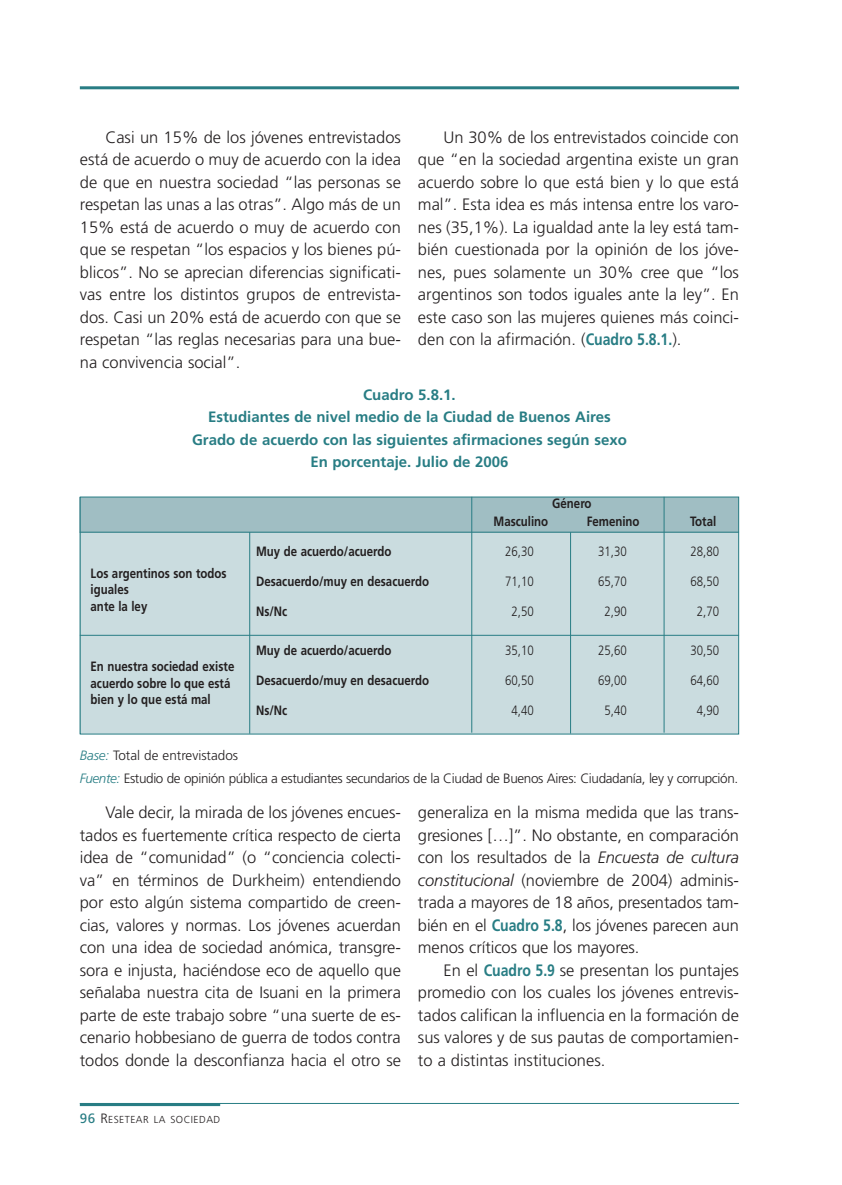
<style>
.page{position:relative;width:842px;height:1185px;background:#fff}
.page>*{position:absolute;margin:0;border:0;box-sizing:border-box;transform-origin:0 0}
.t1{font:300 16.5px/22.5px "Frutiger";color:#231f20;text-align:justify}
.t2{font:700 15px/22.5px "Frutiger";color:#287d84;text-align:center}
.t3{font:700 13.5px/16.5px "Frutiger";color:#231f20;scale:.85 1}
.t4{font:300 13.5px/22.5px "Frutiger";letter-spacing:-.03em;color:#231f20}
.t5{font:300 13.5px "Frutiger";letter-spacing:-.03em;color:#231f20;scale:.85 1}
.t6{font:300 10.2px "Frutiger";letter-spacing:.045em;color:#231f20}
.s1{font-weight:700;color:#287d84}
.s2{font-style:italic;color:#287d84}
.s3{font-style:italic}
.s4{font-weight:400;font-size:13.5px;color:#287d84}
.s5{font-size:13.5px}
</style>
<div class="page">
<hr style="left:80px;top:1102px;width:140px;height:3px;background:#287d84">
<hr style="left:80px;top:1102px;width:659px;height:1px;background:#287d84">
<hr style="left:80px;top:86px;width:659px;height:3px;background:#287d84">
<div style="left:80px;top:526px;width:659px;height:207px;background:#cadcdf"></div>
<div style="left:80px;top:496px;width:659px;height:36px;background:#a0bec3"></div>
<div style="left:80px;top:496px;width:659px;height:238px;border:1px solid #287d84"></div>
<hr style="left:664px;top:497px;width:1px;height:235px;background:#287d84">
<hr style="left:570px;top:532px;width:1px;height:201px;background:#287d84">
<hr style="left:471px;top:497px;width:1px;height:235px;background:#287d84">
<hr style="left:249px;top:532px;width:1px;height:201px;background:#287d84">
<hr style="left:80px;top:635px;width:659px;height:1px;background:#287d84">
<hr style="left:80px;top:532px;width:659px;height:1px;background:#287d84">
<p class="t1" style="left:80px;top:127px;width:323px;text-indent:26px">Casi un 15% de los jóvenes entrevistados está de acuerdo o muy de acuerdo con la idea de que en nuestra sociedad “las personas se respetan las unas a las otras”. Algo más de un 15% está de acuerdo o muy de acuerdo con que se respetan “los espacios y los bienes pú&shy;blicos”. No se aprecian diferencias significati&shy;vas entre los distintos grupos de entrevista&shy;dos. Casi un 20% está de acuerdo con que se respetan “las reglas necesarias para una bue&shy;na convivencia social”.</p>
<p class="t1" style="left:418px;top:127px;width:323px;text-indent:26px">Un 30% de los entrevistados coincide con que “en la sociedad argentina existe un gran acuerdo sobre lo que está bien y lo que está mal”. Esta idea es más intensa entre los varo&shy;nes (35,1%). La igualdad ante la ley está tam&shy;bién cuestionada por la opinión de los jóve&shy;nes, pues solamente un 30% cree que “los argentinos son todos iguales ante la ley”. En este caso son las mujeres quienes más coinci&shy;den con la afirmación. (<span class="s1">Cuadro 5.8.1.</span>).</p>
<p class="t2" style="left:192px;top:384px;width:436px">Cuadro 5.8.1.<br>Estudiantes de nivel medio de la Ciudad de Buenos Aires Grado de acuerdo con las siguientes afirmaciones según sexo En porcentaje. Julio de 2006</p>
<p class="t3" style="left:552px;top:496px;width:48px">Género</p>
<p class="t3" style="left:493px;top:514px;width:66px">Masculino</p>
<p class="t3" style="left:587px;top:514px;width:64px">Femenino</p>
<p class="t3" style="left:690px;top:514px;width:32px">Total</p>
<p class="t3" style="left:256px;top:544px;width:161px">Muy de acuerdo/acuerdo</p>
<p class="t5" style="left:505px;top:546px;width:35px">26,30</p>
<p class="t5" style="left:598px;top:546px;width:35px">31,30</p>
<p class="t5" style="left:690px;top:546px;width:35px">28,80</p>
<p class="t3" style="left:256px;top:574px;width:205px">Desacuerdo/muy en desacuerdo</p>
<p class="t5" style="left:505px;top:576px;width:35px">71,10</p>
<p class="t5" style="left:598px;top:576px;width:35px">65,70</p>
<p class="t5" style="left:690px;top:576px;width:35px">68,50</p>
<p class="t3" style="left:256px;top:604px;width:38px">Ns/Nc</p>
<p class="t5" style="left:511px;top:606px;width:28px">2,50</p>
<p class="t5" style="left:604px;top:606px;width:28px">2,90</p>
<p class="t5" style="left:697px;top:606px;width:28px">2,70</p>
<p class="t3" style="left:256px;top:643px;width:161px">Muy de acuerdo/acuerdo</p>
<p class="t5" style="left:505px;top:645px;width:35px">35,10</p>
<p class="t5" style="left:598px;top:645px;width:35px">25,60</p>
<p class="t5" style="left:690px;top:645px;width:35px">30,50</p>
<p class="t3" style="left:256px;top:673px;width:205px">Desacuerdo/muy en desacuerdo</p>
<p class="t5" style="left:505px;top:675px;width:35px">60,50</p>
<p class="t5" style="left:598px;top:675px;width:35px">69,00</p>
<p class="t5" style="left:690px;top:675px;width:35px">64,60</p>
<p class="t3" style="left:256px;top:703px;width:38px">Ns/Nc</p>
<p class="t5" style="left:511px;top:705px;width:28px">4,40</p>
<p class="t5" style="left:604px;top:705px;width:28px">5,40</p>
<p class="t5" style="left:697px;top:705px;width:28px">4,90</p>
<p class="t4" style="left:80px;top:745px;width:660px"><span class="s2">Base:</span> Total de entrevistados<br><span class="s2">Fuente:</span> Estudio de opinión pública a estudiantes secundarios de la Ciudad de Buenos Aires: Ciudadanía, ley y corrupción.</p>
<p class="t3" style="left:91px;top:565px;width:162px">Los argentinos son todos iguales<br>ante la ley</p>
<p class="t3" style="left:91px;top:659px;width:171px">En nuestra sociedad existe acuerdo sobre lo que está bien y lo que está mal</p>
<p class="t1" style="left:80px;top:802px;width:323px;text-indent:26px">Vale decir, la mirada de los jóvenes encues&shy;tados es fuertemente crítica respecto de cierta idea de “comunidad” (o “conciencia colecti&shy;va” en términos de Durkheim) entendiendo por esto algún sistema compartido de creen&shy;cias, valores y normas. Los jóvenes acuerdan con una idea de sociedad anómica, transgre&shy;sora e injusta, haciéndose eco de aquello que señalaba nuestra cita de Isuani en la primera parte de este trabajo sobre “una suerte de es&shy;cenario hobbesiano de guerra de todos contra todos donde la desconfianza hacia el otro se</p>
<p class="t1" style="left:418px;top:802px;width:323px">generaliza en la misma medida que las trans&shy;gresiones […]”. No obstante, en comparación con los resultados de la <span class="s3">Encuesta de cultura constitucional</span> (noviembre de 2004) adminis&shy;trada a mayores de 18 años, presentados tam&shy;bién en el <span class="s1">Cuadro 5.8</span>, los jóvenes parecen aun menos críticos que los mayores.</p>
<p class="t1" style="left:418px;top:960px;width:323px;text-indent:26px">En el <span class="s1">Cuadro 5.9</span> se presentan los puntajes promedio con los cuales los jóvenes entrevis&shy;tados califican la influencia en la formación de sus valores y de sus pautas de comportamien&shy;to a distintas instituciones.</p>
<p class="t6" style="left:80px;top:1115px;width:142px"><span class="s4">96</span> <span class="s5">R</span>ESETEAR LA SOCIEDAD</p>
</div>
